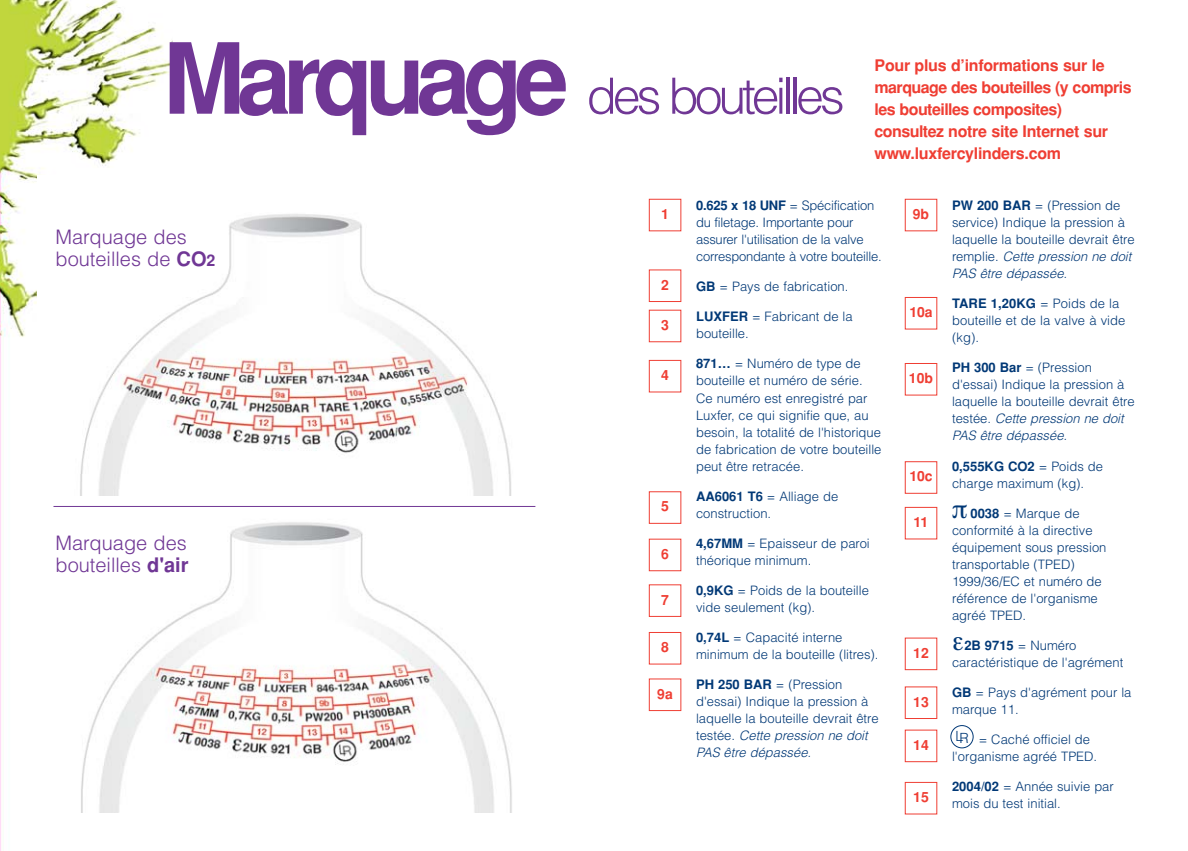
<style>
.page{position:relative;width:1188px;height:851px;background:#fff}
.page>*{position:absolute;margin:0;border:0;box-sizing:border-box;transform-origin:0 0}
.t1{font:300 50px "Helvetica";letter-spacing:-.085em;color:#703795}
.t2{font:300 20px/22px "Helvetica";color:#703795}
.t3{font:700 16px/22px "Helvetica";letter-spacing:-.015em;color:#ef3e33}
.t4{font:700 14px "Helvetica";color:#ef3e33}
.t5{font:300 14px "Helvetica";color:#003876}
.t6{font:300 13px/17px "Helvetica";color:#003876}
.s1{font-weight:700;font-size:98px}
.s2{font-weight:700}
.s3{font-weight:700;font-size:16px}
.s4{font-style:italic}
</style>
<div class="page">
<img style="left:0;top:0;width:173px;height:850px">
<img style="left:37px;top:175px;width:474px;height:320px">
<hr style="left:53px;top:506px;width:482px;height:1px;background:#703795">
<div style="left:649px;top:678px;width:32px;height:33px;border:1px solid #ef3e33"></div>
<div style="left:905px;top:199px;width:32px;height:32px;border:1px solid #ef3e33"></div>
<div style="left:905px;top:297px;width:32px;height:32px;border:1px solid #ef3e33"></div>
<div style="left:905px;top:363px;width:32px;height:32px;border:1px solid #ef3e33"></div>
<div style="left:905px;top:461px;width:32px;height:32px;border:1px solid #ef3e33"></div>
<div style="left:905px;top:507px;width:32px;height:32px;border:1px solid #ef3e33"></div>
<div style="left:905px;top:637px;width:32px;height:33px;border:1px solid #ef3e33"></div>
<div style="left:905px;top:729px;width:32px;height:33px;border:1px solid #ef3e33"></div>
<div style="left:905px;top:781px;width:32px;height:33px;border:1px solid #ef3e33"></div>
<div style="left:649px;top:199px;width:32px;height:32px;border:1px solid #ef3e33"></div>
<div style="left:649px;top:269px;width:32px;height:33px;border:1px solid #ef3e33"></div>
<div style="left:649px;top:309px;width:32px;height:33px;border:1px solid #ef3e33"></div>
<div style="left:649px;top:360px;width:32px;height:32px;border:1px solid #ef3e33"></div>
<div style="left:649px;top:491px;width:32px;height:32px;border:1px solid #ef3e33"></div>
<div style="left:649px;top:538px;width:32px;height:33px;border:1px solid #ef3e33"></div>
<div style="left:649px;top:632px;width:32px;height:32px;border:1px solid #ef3e33"></div>
<div style="left:950px;top:725px;width:24px;height:23px;border:2px solid #003876;border-radius:50%"></div>
<img style="left:29px;top:512px;width:483px;height:300px">
<h1 class="t1" style="left:163px;top:78px;width:683px"><span class="s1">Marquage</span> des bouteilles</h1>
<p class="t3" style="left:875px;top:55px;width:259px">Pour plus d’informations sur le marquage des bouteilles (y compris les bouteilles composites) consultez notre site Internet sur www.luxfercylinders.com</p>
<h2 class="t2" style="left:55px;top:227px;width:162px">Marquage des bouteilles de <span class="s2">CO</span><span class="s3">2</span></h2>
<h2 class="t2" style="left:55px;top:533px;width:135px">Marquage des bouteilles <span class="s2">d'air</span></h2>
<p class="t4" style="left:661px;top:209px;width:9px">1</p>
<p class="t4" style="left:661px;top:279px;width:9px">2</p>
<p class="t4" style="left:661px;top:320px;width:9px">3</p>
<p class="t4" style="left:661px;top:370px;width:9px">4</p>
<p class="t4" style="left:661px;top:501px;width:9px">5</p>
<p class="t4" style="left:661px;top:548px;width:9px">6</p>
<p class="t4" style="left:661px;top:594px;width:9px">7</p>
<p class="t4" style="left:661px;top:642px;width:9px">8</p>
<p class="t4" style="left:657px;top:688px;width:17px">9a</p>
<p class="t6" style="left:696px;top:198px;width:187px"><span class="s2">0.625 x 18 UNF</span> = Spécification du filetage. Importante pour assurer l'utilisation de la valve correspondante à votre bouteille.</p>
<p class="t6" style="left:696px;top:279px;width:154px"><span class="s2">GB</span> = Pays de fabrication.</p>
<p class="t6" style="left:696px;top:309px;width:158px"><span class="s2">LUXFER</span> = Fabricant de la bouteille.</p>
<p class="t6" style="left:696px;top:356px;width:187px"><span class="s2">871…</span> = Numéro de type de bouteille et numéro de série.<br>Ce numéro est enregistré par<br>Luxfer, ce qui signifie que, au besoin, la totalité de l'historique de fabrication de votre bouteille peut être retracée.</p>
<p class="t6" style="left:696px;top:488px;width:144px"><span class="s2">AA6061 T6</span> = Alliage de construction.</p>
<p class="t6" style="left:696px;top:535px;width:175px"><span class="s2">4,67MM</span> = Epaisseur de paroi théorique minimum.</p>
<p class="t6" style="left:696px;top:582px;width:174px"><span class="s2">0,9KG</span> = Poids de la bouteille vide seulement (kg).</p>
<p class="t6" style="left:696px;top:630px;width:184px"><span class="s2">0,74L</span> = Capacité interne minimum de la bouteille (litres).</p>
<p class="t6" style="left:696px;top:677px;width:184px"><span class="s2">PH 250 BAR</span> = (Pression d'essai) Indique la pression à laquelle la bouteille devrait être t e s t é e . <span class="s4">Cette pression ne doit<br>PAS être dépassée.</span></p>
<p class="t4" style="left:913px;top:209px;width:18px">9b</p>
<p class="t4" style="left:909px;top:307px;width:25px">10a</p>
<p class="t4" style="left:909px;top:373px;width:26px">10b</p>
<p class="t4" style="left:909px;top:471px;width:25px">10c</p>
<p class="t4" style="left:914px;top:517px;width:16px">11</p>
<p class="t4" style="left:913px;top:647px;width:17px">12</p>
<p class="t4" style="left:913px;top:696px;width:17px">13</p>
<p class="t4" style="left:913px;top:739px;width:17px">14</p>
<p class="t4" style="left:913px;top:792px;width:17px">15</p>
<p class="t6" style="left:952px;top:198px;width:184px"><span class="s2">PW 200 BAR</span> = (Pression de service) Indique la pression à laquelle la bouteille devrait être r e m p l i e . <span class="s4">Cette pression ne doit<br>PAS être dépassée.</span></p>
<p class="t6" style="left:952px;top:296px;width:175px"><span class="s2">TARE 1,20KG</span> = Poids de la bouteille et de la valve à vide (kg).</p>
<p class="t6" style="left:952px;top:360px;width:184px"><span class="s2">PH 300 Bar</span> = (Pression d'essai) Indique la pression à laquelle la bouteille devrait être t e s t é e . <span class="s4">Cette pression ne doit<br>PAS être dépassée.</span></p>
<p class="t6" style="left:952px;top:458px;width:152px"><span class="s2">0,555KG CO2</span> = Poids de charge maximum (kg).</p>
<p class="t6" style="left:952px;top:505px;width:156px;text-indent:18px"><span class="s2">0038</span> = Marque de conformité à la directive équipement sous pression transportable (TPED)<br>1999/36/EC et numéro de référence de l'organisme agréé TPED.</p>
<p class="t6" style="left:952px;top:637px;width:173px;text-indent:12px"><span class="s2">2B 9715</span> = Numéro caractéristique de l'agrément</p>
<p class="t6" style="left:952px;top:684px;width:181px"><span class="s2">GB</span> = Pays d'agrément pour la marque 11.</p>
<p class="t6" style="left:952px;top:732px;width:147px;text-indent:27px">= Caché officiel de l'organisme agréé TPED.</p>
<p class="t6" style="left:952px;top:779px;width:163px"><span class="s2">2004/02</span> = Année suivie par mois du test initial.</p>
<p class="t5" style="left:956px;top:731px;width:15px">LR</p>
</div>
